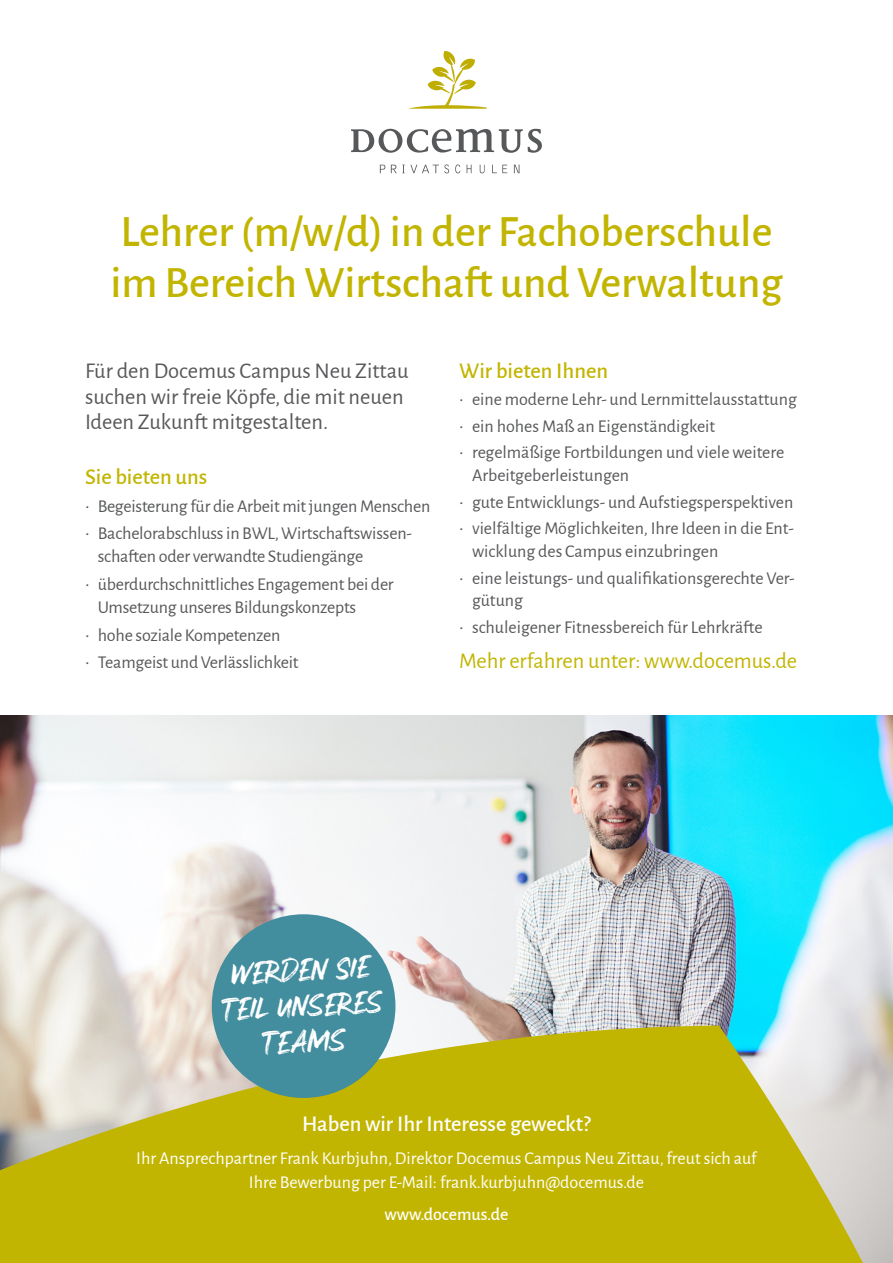
<style>
.page{position:relative;width:893px;height:1263px;background:#fff}
.page>*{position:absolute;margin:0;border:0;box-sizing:border-box;transform-origin:0 0}
.t1{font:500 45px/51px "Alegreya Sans";color:#c2b501}
.t2{font:30px/35.5px "Stay Weird";color:#fff;text-align:center}
.t3{font:22.5px/25.5px "Alegreya Sans";color:#57585a}
.t4{font:22.5px "Alegreya Sans";color:#c2b501}
.t5{font:500 22.5px "Alegreya Sans";color:#fff}
.t6{font:500 22.5px "Alegreya Sans";color:#c2b501}
.t7{font:18px/22.5px "Alegreya Sans";color:#57585a}
.t8{font:18px/24px "Alegreya Sans";color:#fff;text-align:center}
.t9{font:500 18px "Alegreya Sans";color:#fff}
</style>
<div class="page">
<img style="left:0;top:715px;width:893px;height:310px">
<svg style="left:351px;top:128px;width:191px;height:25px"></svg>
<svg style="left:408px;top:51px;width:79px;height:58px"></svg>
<svg style="left:380px;top:165px;width:5px;height:8px"></svg>
<svg style="left:391px;top:164px;width:58px;height:9px"></svg>
<svg style="left:455px;top:164px;width:5px;height:9px"></svg>
<svg style="left:467px;top:165px;width:5px;height:8px"></svg>
<svg style="left:480px;top:165px;width:5px;height:8px"></svg>
<svg style="left:492px;top:165px;width:15px;height:8px"></svg>
<svg style="left:514px;top:165px;width:5px;height:8px"></svg>
<svg style="left:0;top:1025px;width:893px;height:238px;background:#c7bd35"></svg>
<div style="left:212px;top:914px;width:183px;height:184px;background:#428d9e;border-radius:50%"></div>
<h1 class="t1" style="left:110px;top:204px;width:674px">Lehrer (m/w/d) in der Fachoberschule im Bereich Wirtschaft und Verwaltung</h1>
<p class="t3" style="left:85px;top:357px;width:325px">Für den Docemus Campus Neu Zittau suchen wir freie Köpfe, die mit neuen<br>Ideen Zukunft mitgestalten.</p>
<p class="t6" style="left:85px;top:461px;width:124px">Sie bieten uns</p>
<p class="t7" style="left:85px;top:494px;width:347px">• Begeisterung für die Arbeit mit jungen Menschen</p>
<p class="t7" style="left:98px;top:521px;width:316px;line-height:23.2px;text-indent:-13px">• Bachelorabschluss in BWL, Wirtschaftswissen&shy;schaften oder verwandte Studiengänge</p>
<p class="t7" style="left:98px;top:572px;width:297px;line-height:23.2px;text-indent:-13px">• überdurchschnittliches Engagement bei der<br>Umsetzung unseres Bildungskonzepts</p>
<p class="t7" style="left:85px;top:623px;width:197px">• hohe soziale Kompetenzen</p>
<p class="t7" style="left:85px;top:650px;width:215px">• Teamgeist und Verlässlichkeit</p>
<p class="t6" style="left:459px;top:355px;width:150px">Wir bieten Ihnen</p>
<p class="t7" style="left:459px;top:387px;width:339px">• eine moderne Lehr- und Lernmittelausstattung</p>
<p class="t7" style="left:459px;top:414px;width:258px">• ein hohes Maß an Eigenständigkeit</p>
<p class="t7" style="left:472px;top:440px;width:314px;text-indent:-13px">• regelmäßige Fortbildungen und viele weitere<br>Arbeitgeberleistungen</p>
<p class="t7" style="left:459px;top:490px;width:335px">• gute Entwicklungs- und Aufstiegsperspektiven</p>
<p class="t7" style="left:472px;top:516px;width:323px;text-indent:-13px">• vielfältige Möglichkeiten, Ihre Ideen in die Ent&shy;wicklung des Campus einzubringen</p>
<p class="t7" style="left:472px;top:566px;width:324px;text-indent:-13px">• eine leistungs- und qualifikationsgerechte Ver&shy;gütung</p>
<p class="t7" style="left:459px;top:615px;width:305px">• schuleigener Fitnessbereich für Lehrkräfte</p>
<p class="t4" style="left:459px;top:645px;width:339px">Mehr erfahren unter: www.docemus.de</p>
<h2 class="t2" style="left:220px;top:963px;width:162px;rotate:-3deg">werden Sie<br>Teil unseres<br>Teams</h2>
<p class="t5" style="left:302px;top:1108px;width:290px">Haben wir Ihr Interesse geweckt?</p>
<p class="t8" style="left:136px;top:1145px;width:622px">Ihr Ansprechpartner Frank Kurbjuhn, Direktor Docemus Campus Neu Zittau, freut sich auf<br>Ihre Bewerbung per E-Mail: frank.kurbjuhn@docemus.de</p>
<p class="t9" style="left:385px;top:1202px;width:125px">www.docemus.de</p>
</div>
